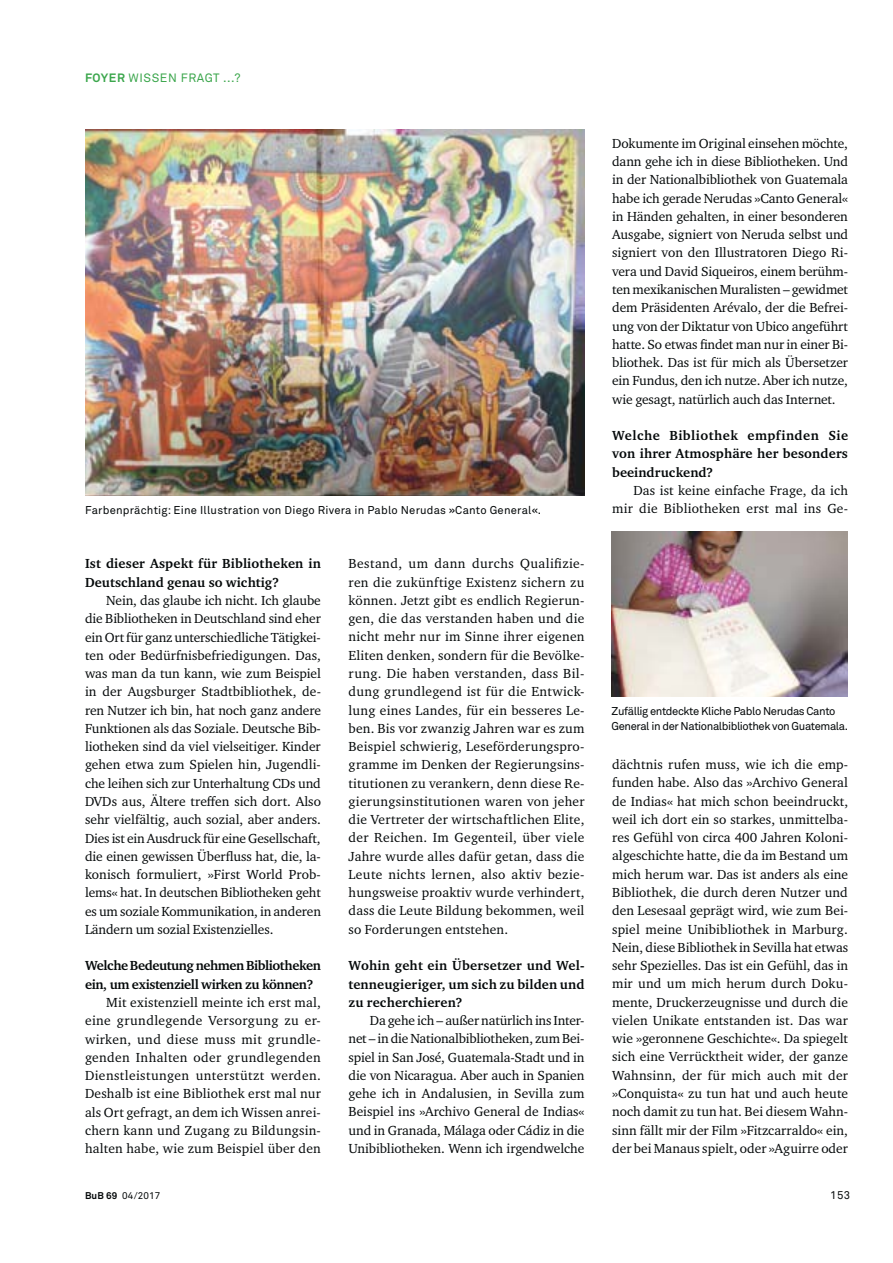
<style>
.page{position:relative;width:893px;height:1263px;background:#fff}
.page>*{position:absolute;margin:0;border:0;box-sizing:border-box;transform-origin:0 0}
.t1{font:13.5px/18.3px "Charter ITC Pro";color:#040809;text-align:justify}
.t2{font:700 13.5px/18.3px "Charter ITC Pro";letter-spacing:.01em;color:#040809;text-align:justify}
.t3{font:700 13.5px/18.3px "Charter ITC Pro";letter-spacing:-.03em;color:#040809}
.t4{font:12px "Akkurat Pro Regular 3";letter-spacing:.05em;color:#3ba64c}
.t5{font:11.25px/15px "Akkurat Pro Regular 3";letter-spacing:-.035em;color:#040809}
.t6{font:11.25px "Akkurat Pro Regular 3";letter-spacing:.02em;color:#040809}
.t7{font:9.75px "Akkurat Pro Regular 4";letter-spacing:.01em;color:#040809}
.s1{font-family:"Akkurat Pro Bold 3"}
.s2{font-family:"Charter ITC Pro";font-weight:700;font-size:13.5px}
.s3{font-family:"Akkurat Pro Bold 4"}
</style>
<div class="page">
<img style="left:85px;top:130px;width:499px;height:365px">
<img style="left:611px;top:532px;width:236px;height:164px">
<p class="t4" style="left:85px;top:74px;width:157px"><span class="s1">FOYER</span> WISSEN FRAGT ...?</p>
<p class="t6" style="left:85px;top:506px;width:458px">Farbenprächtig: Eine Illustration von Diego Rivera in Pablo Nerudas <span class="s2">»</span>Canto General<span class="s2">«</span>.</p>
<p class="t2" style="left:85px;top:555px;width:237px">Ist dieser Aspekt für Bibliotheken in<br>Deutschland genau so wichtig?</p>
<p class="t1" style="left:85px;top:592px;width:238px;text-indent:21px">Nein, das glaube ich nicht. Ich glaube die Bibliotheken in Deutschland sind eher ein Ort für ganz unterschiedliche Tätigkei&shy;ten oder Bedürfnisbefriedigungen. Das, was man da tun kann, wie zum Beispiel in der Augsburger Stadtbibliothek, de&shy;ren Nutzer ich bin, hat noch ganz andere Funktionen als das Soziale. Deutsche Bib&shy;liotheken sind da viel vielseitiger. Kinder gehen etwa zum Spielen hin, Jugendli&shy;che leihen sich zur Unterhaltung CDs und DVDs aus, Ältere treffen sich dort. Also sehr vielfältig, auch sozial, aber anders.<br>Dies ist ein Ausdruck für eine Gesellschaft, die einen gewissen Überfluss hat, die, la&shy;konisch formuliert, »First World Prob&shy;lems« hat. In deutschen Bibliotheken geht es um soziale Kommunikation, in anderen Ländern um sozial Existenzielles.</p>
<p class="t3" style="left:85px;top:957px;width:237px">Welche Bedeutung nehmen Bibliotheken ein, um existenziell wirken zu können?</p>
<p class="t1" style="left:85px;top:994px;width:237px;text-indent:21px">Mit existenziell meinte ich erst mal, eine grundlegende Versorgung zu er&shy;wirken, und diese muss mit grundle&shy;genden Inhalten oder grundlegenden Dienstleistungen unterstützt werden.<br>Deshalb ist eine Bibliothek erst mal nur als Ort gefragt, an dem ich Wissen anrei&shy;chern kann und Zugang zu Bildungsin&shy;halten habe, wie zum Beispiel über den</p>
<p class="t1" style="left:349px;top:555px;width:238px">Bestand, um dann durchs Qualifizie&shy;ren die zukünftige Existenz sichern zu können. Jetzt gibt es endlich Regierun&shy;gen, die das verstanden haben und die nicht mehr nur im Sinne ihrer eigenen Eliten denken, sondern für die Bevölke&shy;rung. Die haben verstanden, dass Bil&shy;dung grundlegend ist für die Entwick&shy;lung eines Landes, für ein besseres Le&shy;ben. Bis vor zwanzig Jahren war es zum Beispiel schwierig, Leseförderungspro&shy;gramme im Denken der Regierungsins&shy;titutionen zu verankern, denn diese Re&shy;gierungsinstitutionen waren von jeher die Vertreter der wirtschaftlichen Elite, der Reichen. Im Gegenteil, über viele Jahre wurde alles dafür getan, dass die Leute nichts lernen, also aktiv bezie&shy;hungsweise proaktiv wurde verhindert, dass die Leute Bildung bekommen, weil so Forderungen entstehen.</p>
<p class="t2" style="left:349px;top:957px;width:238px">Wohin geht ein Übersetzer und Wel&shy;tenneugieriger, um sich zu bilden und zu recherchieren?</p>
<p class="t1" style="left:349px;top:1012px;width:237px;text-indent:21px">Da gehe ich – außer natürlich ins Inter&shy;net – in die Nationalbibliotheken, zum Bei&shy;spiel in San José, Guatemala-Stadt und in die von Nicaragua. Aber auch in Spanien gehe ich in Andalusien, in Sevilla zum Beispiel ins »Archivo General de Indias« und in Granada, Málaga oder Cádiz in die Unibibliotheken. Wenn ich irgendwelche</p>
<p class="t1" style="left:612px;top:135px;width:238px">Dokumente im Original einsehen möchte, dann gehe ich in diese Bibliotheken. Und in der Nationalbibliothek von Guatemala habe ich gerade Nerudas »Canto General« in Händen gehalten, in einer besonderen Ausgabe, signiert von Neruda selbst und signiert von den Illustratoren Diego Ri&shy;vera und David Siqueiros, einem berühm&shy;ten mexikanischen Muralisten – gewidmet dem Präsidenten Arévalo, der die Befrei&shy;ung von der Diktatur von Ubico angeführt hatte. So etwas findet man nur in einer Bi&shy;bliothek. Das ist für mich als Übersetzer ein Fundus, den ich nutze. Aber ich nutze, wie gesagt, natürlich auch das Internet.</p>
<p class="t2" style="left:612px;top:427px;width:237px">Welche Bibliothek empfinden Sie von ihrer Atmosphäre her besonders beeindruckend?</p>
<p class="t1" style="left:612px;top:482px;width:237px;text-align:right">Das ist keine einfache Frage, da ich mir die Bibliotheken erst mal ins Ge-</p>
<p class="t5" style="left:611px;top:704px;width:238px">Zufällig entdeckte Kliche Pablo Nerudas Canto<br>General in der Nationalbibliothek von Guatemala.</p>
<p class="t1" style="left:612px;top:756px;width:238px">dächtnis rufen muss, wie ich die emp&shy;funden habe. Also das »Archivo General de Indias« hat mich schon beeindruckt, weil ich dort ein so starkes, unmittelba&shy;res Gefühl von circa 400 Jahren Koloni&shy;algeschichte hatte, die da im Bestand um mich herum war. Das ist anders als eine Bibliothek, die durch deren Nutzer und den Lesesaal geprägt wird, wie zum Bei&shy;spiel meine Unibibliothek in Marburg.<br>Nein, diese Bibliothek in Sevilla hat etwas sehr Spezielles. Das ist ein Gefühl, das in mir und um mich herum durch Doku&shy;mente, Druckerzeugnisse und durch die vielen Unikate entstanden ist. Das war wie »geronnene Geschichte«. Da spiegelt sich eine Verrücktheit wider, der ganze Wahnsinn, der für mich auch mit der »Conquista« zu tun hat und auch heute noch damit zu tun hat. Bei diesem Wahn&shy;sinn fällt mir der Film »Fitzcarraldo« ein, der bei Manaus spielt, oder »Aguirre oder</p>
<p class="t7" style="left:85px;top:1190px;width:77px"><span class="s3">BuB 69</span> 04/2017</p>
<p class="t5" style="left:830px;top:1188px;width:21px">153</p>
</div>
